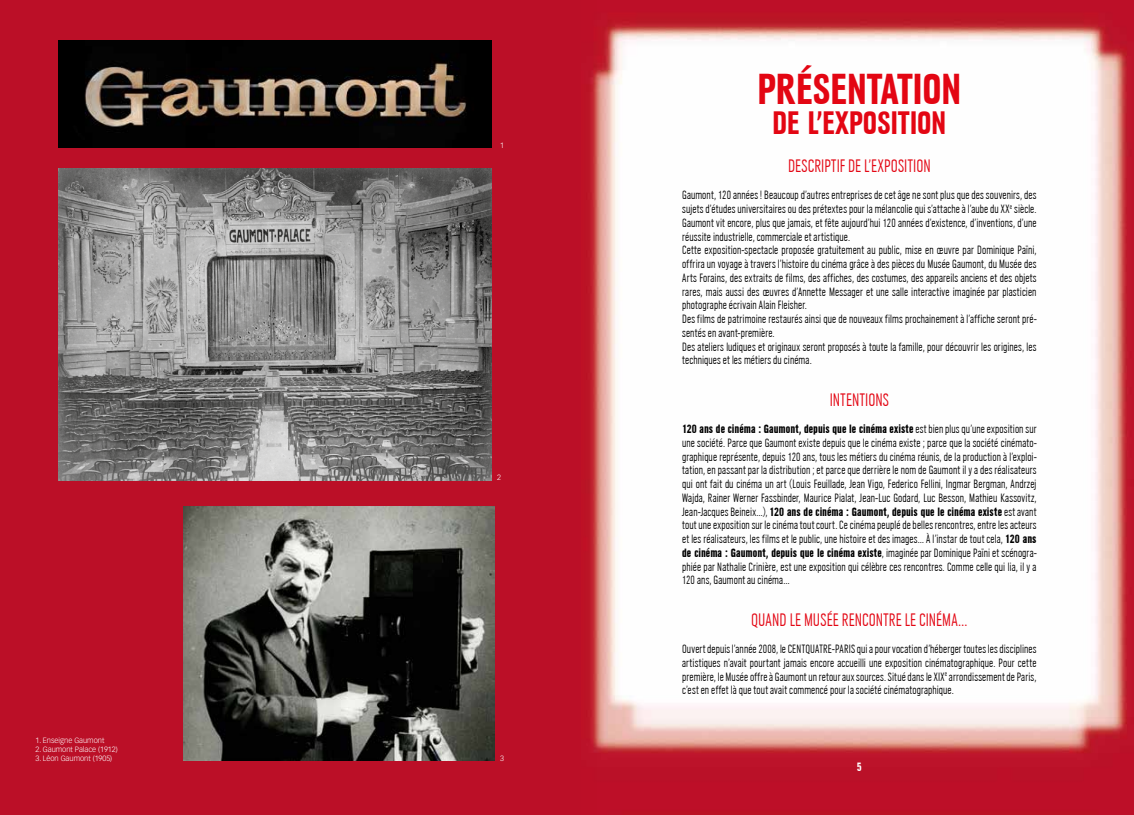
<style>
.page{position:relative;width:1134px;height:815px;background:#fff}
.page>*{position:absolute;margin:0;border:0;box-sizing:border-box;transform-origin:0 0}
.t1{font:700 condensed 45px "URW Grotesk T";letter-spacing:-.01em;color:#e30613}
.t2{font:700 condensed 33.75px "URW Grotesk T";letter-spacing:.005em;color:#e30613}
.t3{font:18.75px "URW Grotesk T Ligh Cond";letter-spacing:.01em;color:#e30613}
.t4{font:12.5px/13.8px "URW Grotesk T Ligh Cond";letter-spacing:.01em;color:#000}
.t5{font:700 condensed 12.5px "URW Grotesk T";color:#000}
.t6{font:700 condensed 12.5px "URW Grotesk T";color:#fff}
.t7{font:300 7.5px "Vectora LH";color:#fff}
.s1{font-family:"URW Grotesk T Ligh Cond";font-weight:400;font-stretch:normal}
.s2{font-family:"URW Grotesk T";font-weight:700;font-stretch:condensed}
</style>
<div class="page">
<div style="left:0;top:0;width:596px;height:815px;background:#bb0f27"></div>
<img style="left:58px;top:41px;width:433px;height:107px">
<img style="left:58px;top:169px;width:433px;height:311px">
<img style="left:590px;top:0;width:544px;height:437px">
<img style="left:590px;top:437px;width:544px;height:378px">
<img style="left:184px;top:507px;width:311px;height:254px">
<p class="t7" style="left:500px;top:141px;width:5px">1</p>
<p class="t7" style="left:497px;top:473px;width:5px">2</p>
<p class="t7" style="left:35px;top:736px;width:70px">1. Enseigne Gaumont</p>
<p class="t7" style="left:35px;top:745px;width:84px">2. Gaumont Palace (1912)</p>
<p class="t7" style="left:35px;top:754px;width:78px">3. Léon Gaumont (1905)</p>
<p class="t7" style="left:500px;top:754px;width:5px">3</p>
<h1 class="t1" style="left:757px;top:64px;width:206px">PRÉSENTATION</h1>
<h2 class="t2" style="left:772px;top:104px;width:176px">DE L’EXPOSITION</h2>
<h3 class="t3" style="left:788px;top:156px;width:144px">DESCRIPTIF DE L’EXPOSITION</h3>
<p class="t4" style="left:682px;top:189px;width:356px">Gaumont, 120 années! Beaucoup d’autres entreprises de cet âge ne sont plus que des souvenirs, des sujets d’études universitaires ou des prétextes pour la mélancolie qui s’attache à l’aube du XX<sup>e</sup> siècle.<br>Gaumont vit encore, plus que jamais, et fête aujourd’hui 120 années d’existence, d’inventions, d’une réussite industrielle, commerciale et artistique.<br>Cette exposition-spectacle proposée gratuitement au public, mise en œuvre par Dominique Païni, offrira un voyage à travers l’histoire du cinéma grâce à des pièces du Musée Gaumont, du Musée des Arts Forains, des extraits de films, des affiches, des costumes, des appareils anciens et des objets rares, mais aussi des œuvres d’Annette Messager et une salle interactive imaginée par plasticien photographe écrivain Alain Fleisher.<br>Des films de patrimoine restaurés ainsi que de nouveaux films prochainement à l’affiche seront pré&shy;sentés en avant-première.<br>Des ateliers ludiques et originaux seront proposés à toute la famille, pour découvrir les origines, les techniques et les métiers du cinéma.</p>
<h3 class="t3" style="left:830px;top:390px;width:61px">INTENTIONS</h3>
<p class="t5" style="left:682px;top:422px;width:356px">120 ans de cinéma : Gaumont, depuis que le cinéma existe <span class="s1">est bien plus qu’une exposition sur</span></p>
<p class="t4" style="left:682px;top:436px;width:356px;text-align:justify">une société. Parce que Gaumont existe depuis que le cinéma existe ; parce que la société cinémato&shy;graphique représente, depuis 120 ans, tous les métiers du cinéma réunis, de la production à l’exploi&shy;tation, en passant par la distribution ; et parce que derrière le nom de Gaumont il y a des réalisateurs qui ont fait du cinéma un art (Louis Feuillade, Jean Vigo, Federico Fellini, Ingmar Bergman, Andrzej Wajda, Rainer Werner Fassbinder, Maurice Pialat, Jean-Luc Godard, Luc Besson, Mathieu Kassovitz,</p>
<p class="t5" style="left:682px;top:505px;width:356px"><span class="s1">Jean-Jacques Beineix…),</span> 120 ans de cinéma : Gaumont, depuis que le cinéma existe <span class="s1">est avant</span></p>
<p class="t4" style="left:682px;top:519px;width:356px">tout une exposition sur le cinéma tout court. Ce cinéma peuplé de belles rencontres, entre les acteurs et les réalisateurs, les films et le public, une histoire et des images… À l’instar de tout cela, <span class="s2">120 ans</span></p>
<p class="t5" style="left:682px;top:546px;width:356px">de cinéma : Gaumont, depuis que le cinéma existe<span class="s1">, imaginée par Dominique Païni et scénogra-</span></p>
<p class="t4" style="left:682px;top:560px;width:356px">phiée par Nathalie Crinière, est une exposition qui célèbre ces rencontres. Comme celle qui lia, il y a<br>120 ans, Gaumont au cinéma…</p>
<h3 class="t3" style="left:751px;top:610px;width:218px">QUAND LE MUSÉE RENCONTRE LE CINÉMA…</h3>
<p class="t4" style="left:682px;top:642px;width:356px;text-align:justify">Ouvert depuis l’année 2008, le CENTQUATRE-PARIS qui a pour vocation d’héberger toutes les disciplines artistiques n’avait pourtant jamais encore accueilli une exposition cinématographique. Pour cette première, le Musée offre à Gaumont un retour aux sources. Situé dans le XIX<sup>e</sup> arrondissement de Paris, c’est en effet là que tout avait commencé pour la société cinématographique.</p>
<p class="t6" style="left:857px;top:761px;width:6px">5</p>
</div>
